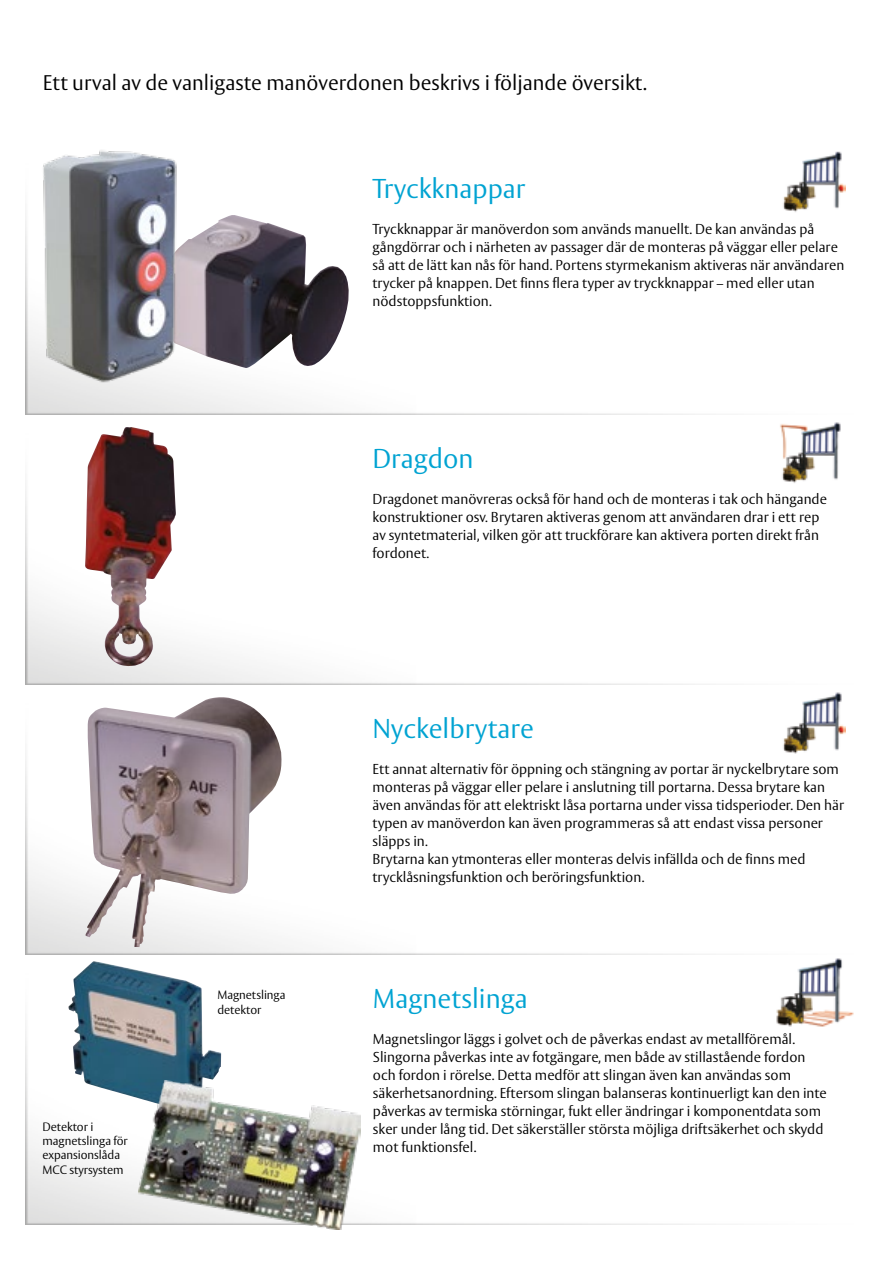
<style>
.page{position:relative;width:893px;height:1263px;background:#fff}
.page>*{position:absolute;margin:0;border:0;box-sizing:border-box;transform-origin:0 0}
.t1{font:300 27px "ASSA Vesta";color:#00a3d2}
.t2{font:300 21px "ASSA Vesta";color:#000}
.t3{font:300 14.25px/18px "ASSA Vesta";color:#000}
.t4{font:300 12px/14.4px "ASSA Vesta";letter-spacing:-.005em;color:#000}
</style>
<div class="page">
<img style="left:25px;top:726px;width:821px;height:228px">
<img style="left:25px;top:1023px;width:605px;height:201px">
<img style="left:26px;top:497px;width:604px;height:187px">
<img style="left:26px;top:184px;width:820px;height:230px">
<img style="left:195px;top:215px;width:154px;height:153px">
<img style="left:25px;top:150px;width:170px;height:246px">
<img style="left:85px;top:427px;width:91px;height:239px">
<img style="left:85px;top:697px;width:196px;height:250px">
<img style="left:68px;top:961px;width:153px;height:148px">
<img style="left:139px;top:1080px;width:221px;height:149px">
<img style="left:755px;top:151px;width:90px;height:76px">
<img style="left:755px;top:692px;width:90px;height:76px">
<img style="left:776px;top:958px;width:78px;height:69px">
<img style="left:780px;top:422px;width:61px;height:61px">
<h2 class="t2" style="left:43px;top:70px;width:605px">Ett urval av de vanligaste manöverdonen beskrivs i följande översikt.</h2>
<h1 class="t1" style="left:372px;top:172px;width:154px">Tryckknappar</h1>
<p class="t3" style="left:372px;top:221px;width:473px">Tryckknappar är manöverdon som används manuellt. De kan användas på gångdörrar och i närheten av passager där de monteras på väggar eller pelare så att de lätt kan nås för hand. Portens styrmekanism aktiveras när användaren trycker på knappen. Det finns flera typer av tryckknappar – med eller utan nödstoppsfunktion.</p>
<h1 class="t1" style="left:372px;top:442px;width:103px">Dragdon</h1>
<p class="t3" style="left:372px;top:491px;width:456px">Dragdonet manövreras också för hand och de monteras i tak och hängande konstruktioner osv. Brytaren aktiveras genom att användaren drar i ett rep av syntetmaterial, vilken gör att truckförare kan aktivera porten direkt från fordonet.</p>
<p class="t4" style="left:43px;top:1120px;width:87px">Detektor i magnetslinga för expansionslåda<br>MCC styrsystem</p>
<p class="t4" style="left:217px;top:988px;width:70px">Magnetslinga detektor</p>
<h1 class="t1" style="left:372px;top:712px;width:163px">Nyckelbrytare</h1>
<p class="t3" style="left:372px;top:761px;width:473px">Ett annat alternativ för öppning och stängning av portar är nyckelbrytare som monteras på väggar eller pelare i anslutning till portarna. Dessa brytare kan även användas för att elektriskt låsa portarna under vissa tidsperioder. Den här typen av manöverdon kan även programmeras så att endast vissa personer släpps in.<br>Brytarna kan ytmonteras eller monteras delvis infällda och de finns med trycklåsningsfunktion och beröringsfunktion.</p>
<h1 class="t1" style="left:373px;top:982px;width:156px">Magnetslinga</h1>
<p class="t3" style="left:373px;top:1031px;width:455px">Magnetslingor läggs i golvet och de påverkas endast av metallföremål.<br>Slingorna påverkas inte av fotgängare, men både av stillastående fordon och fordon i rörelse. Detta medför att slingan även kan användas som säkerhetsanordning. Eftersom slingan balanseras kontinuerligt kan den inte påverkas av termiska störningar, fukt eller ändringar i komponentdata som sker under lång tid. Det säkerställer största möjliga driftsäkerhet och skydd mot funktionsfel.</p>
</div>
